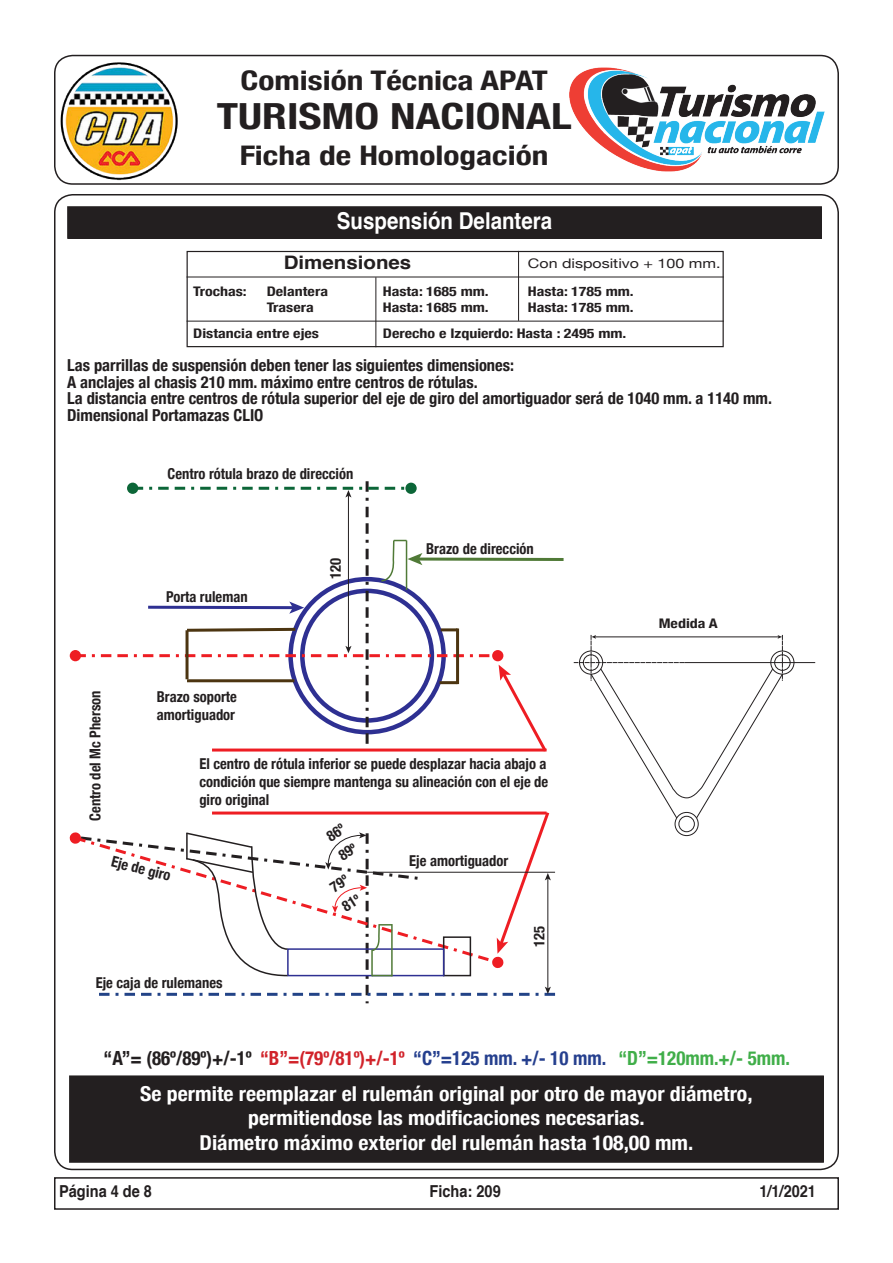
<style>
.page{position:relative;width:893px;height:1263px;background:#fff}
.page>*{position:absolute;margin:0;border:0;box-sizing:border-box;transform-origin:0 0}
.t1{font:700 condensed 36px "Helvetica Neue";color:#231f20;scale:1.24 1}
.t2{font:700 condensed 27px "Helvetica Neue";color:#231f20;scale:1.24 1}
.t3{font:700 23.25px "Helvetica";color:#fff;scale:.88 1}
.t4{font:700 condensed 20.55px "Helvetica Neue";color:#fff;scale:1.06 1}
.t5{font:700 condensed 19.5px "Helvetica Neue";color:#231f20}
.t6{font:700 18.6px "Helvetica";color:#231f20;scale:1.1 1}
.t7{font:700 condensed 16.5px "Helvetica Neue";color:#231f20}
.t8{font:700 16.5px "Helvetica";color:#231f20;scale:.88 1}
.t9{font:700 condensed 15px/18px "Helvetica Neue";color:#231f20;text-align:justify}
.t10{font:700 condensed 13.2px "Helvetica Neue";color:#231f20;scale:1.21 1}
.t11{font:13.2px "Helvetica Neue";color:#231f20;scale:1.21 1}
.s1{color:#d1232a}
.s2{color:#253f8e}
.s3{color:#40ae49}
</style>
<div class="page">
<div style="left:54px;top:55px;width:785px;height:130px;border:2px solid #231f20;border-radius:18px"></div>
<img style="left:570px;top:68px;width:255px;height:104px">
<img style="left:54px;top:55px;width:153px;height:130px">
<div style="left:54px;top:1177px;width:785px;height:33px;border:2px solid #231f20"></div>
<div style="left:68px;top:207px;width:753px;height:31px;background:#231f20"></div>
<div style="left:67px;top:206px;width:755px;height:33px;border:2px solid #231f20"></div>
<div style="left:70px;top:650px;width:11px;height:11px;background:#ee1d23;border-radius:50%"></div>
<svg style="left:549px;top:557px;width:15px;height:4px"></svg>
<svg style="left:75px;top:481px;width:474px;height:271px"></svg>
<div style="left:187px;top:251px;width:537px;height:96px;border:1px solid #231f20"></div>
<hr style="left:187px;top:277px;width:537px;height:1px;background:#231f20">
<hr style="left:518px;top:251px;width:1px;height:70px;background:#231f20">
<hr style="left:376px;top:277px;width:1px;height:70px;background:#231f20">
<hr style="left:187px;top:321px;width:537px;height:1px;background:#231f20">
<div style="left:70px;top:1076px;width:753px;height:86px;background:#231f20"></div>
<div style="left:69px;top:1075px;width:755px;height:88px;border:2px solid #231f20"></div>
<hr style="left:684px;top:662px;width:131px;height:1px;background:#231f20">
<div style="left:774px;top:654px;width:16px;height:17px;border:1px solid #231f20;border-radius:50%"></div>
<div style="left:770px;top:651px;width:24px;height:23px;border:1px solid #231f20;border-radius:50%"></div>
<div style="left:679px;top:816px;width:16px;height:16px;border:1px solid #231f20;border-radius:50%"></div>
<div style="left:675px;top:812px;width:23px;height:24px;border:1px solid #231f20;border-radius:50%"></div>
<svg style="left:574px;top:635px;width:209px;height:184px"></svg>
<svg style="left:69px;top:811px;width:486px;height:192px"></svg>
<p class="t2" style="left:241px;top:58px;width:249px">Comisión Técnica APAT</p>
<p class="t1" style="left:217px;top:86px;width:288px">TURISMO NACIONAL</p>
<p class="t2" style="left:240px;top:133px;width:250px">Ficha de Homologación</p>
<p class="t3" style="left:337px;top:202px;width:246px">Suspensión Delantera</p>
<p class="t6" style="left:284px;top:248px;width:117px">Dimensiones</p>
<p class="t11" style="left:528px;top:254px;width:161px">Con dispositivo + 100 mm.</p>
<p class="t10" style="left:193px;top:280px;width:46px">Trochas:</p>
<p class="t10" style="left:267px;top:280px;width:52px">Delantera</p>
<p class="t10" style="left:267px;top:296px;width:40px">Trasera</p>
<p class="t10" style="left:193px;top:323px;width:106px">Distancia entre ejes</p>
<p class="t10" style="left:383px;top:280px;width:89px">Hasta: 1685 mm.</p>
<p class="t10" style="left:383px;top:296px;width:89px">Hasta: 1685 mm.</p>
<p class="t10" style="left:383px;top:323px;width:203px">Derecho e Izquierdo: Hasta : 2495 mm.</p>
<p class="t10" style="left:528px;top:280px;width:89px">Hasta: 1785 mm.</p>
<p class="t10" style="left:528px;top:296px;width:89px">Hasta: 1785 mm.</p>
<p class="t7" style="left:67px;top:352px;width:448px">Las parrillas de suspensión deben tener las siguientes dimensiones:</p>
<p class="t7" style="left:67px;top:368px;width:412px">A anclajes al chasis 210 mm. máximo entre centros de rótulas.</p>
<p class="t7" style="left:67px;top:385px;width:706px">La distancia entre centros de rótula superior del eje de giro del amortiguador será de 1040 mm. a 1140 mm.</p>
<p class="t7" style="left:67px;top:401px;width:198px">Dimensional Portamazas CLIO</p>
<p class="t9" style="left:168px;top:464px;width:187px">Centro rótula brazo de dirección</p>
<p class="t9" style="left:166px;top:586px;width:83px">Porta ruleman</p>
<p class="t9" style="left:325px;top:579px;width:22px;rotate:-90deg">120</p>
<p class="t9" style="left:426px;top:539px;width:109px">Brazo de dirección</p>
<p class="t9" style="left:85px;top:821px;width:132px;rotate:-90deg">Centro del Mc Pherson</p>
<p class="t9" style="left:157px;top:686px;width:82px">Brazo soporte</p>
<p class="t9" style="left:157px;top:704px;width:80px">amortiguador</p>
<p class="t9" style="left:199px;top:753px;width:350px">El centro de rótula inferior se puede desplazar hacia abajo a condición que siempre mantenga su alineación con el eje de giro original</p>
<p class="t9" style="left:114px;top:851px;width:62px;rotate:14deg">Eje de giro</p>
<p class="t9" style="left:409px;top:851px;width:101px">Eje amortiguador</p>
<p class="t9" style="left:529px;top:947px;width:22px;rotate:-90deg">125</p>
<p class="t9" style="left:96px;top:973px;width:128px">Eje caja de rulemanes</p>
<p class="t10" style="left:659px;top:612px;width:50px">Medida A</p>
<p class="t5" style="left:104px;top:1042px;width:688px">“A”= (86º/89º)+/-1º <span class="s1">“B”=(79º/81º)+/-1º</span> <span class="s2">“C”=125 mm. +/- 10 mm.</span> <span class="s3">“D”=120mm.+/- 5mm.</span></p>
<p class="t4" style="left:140px;top:1076px;width:579px">Se permite reemplazar el rulemán original por otro de mayor diámetro,</p>
<p class="t4" style="left:248px;top:1101px;width:376px">permitiendose las modificaciones necesarias.</p>
<p class="t4" style="left:199px;top:1125px;width:467px">Diámetro máximo exterior del rulemán hasta 108,00 mm.</p>
<p class="t8" style="left:59px;top:1177px;width:107px">Página 4 de 8</p>
<p class="t8" style="left:430px;top:1177px;width:82px">Ficha: 209</p>
<p class="t8" style="left:759px;top:1177px;width:66px">1/1/2021</p>
</div>
